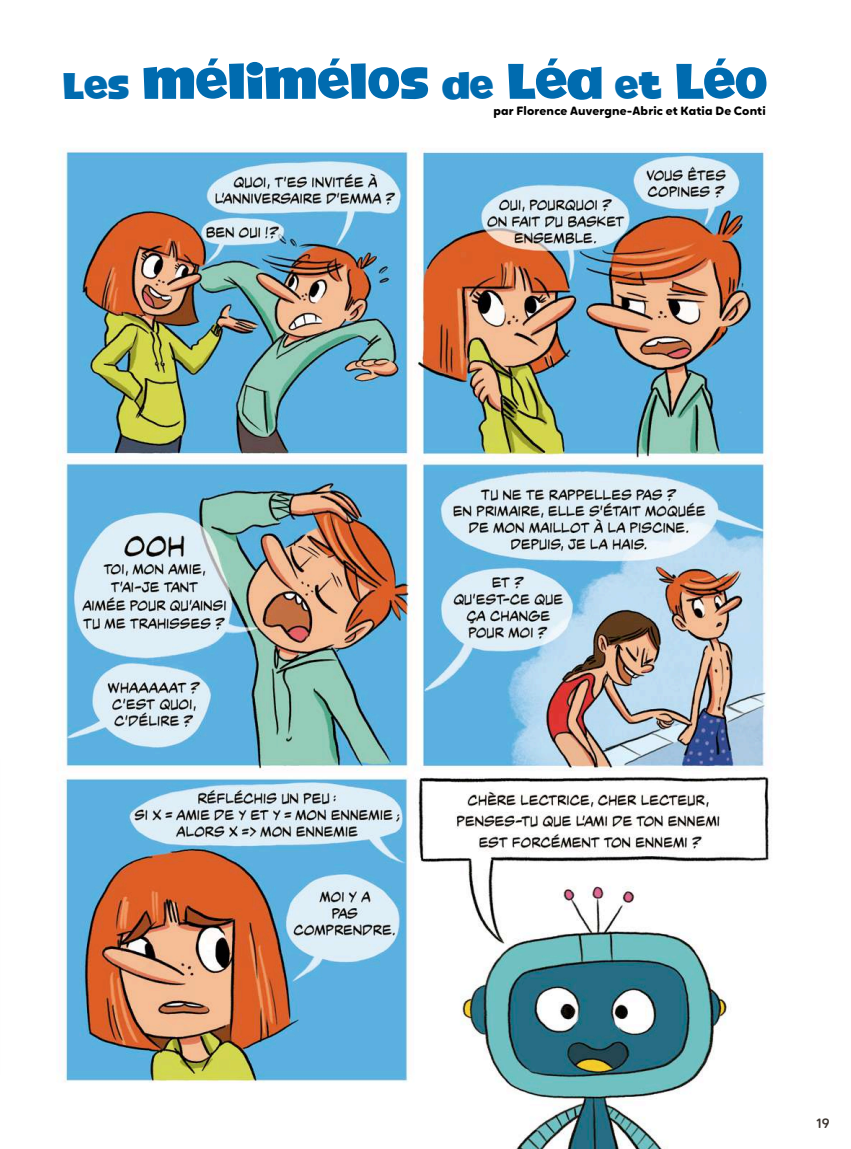
<style>
.page{position:relative;width:851px;height:1149px;background:#fff}
.page>*{position:absolute;margin:0;border:0;box-sizing:border-box;transform-origin:0 0}
.t1{font:58.5px "Laika Pro";letter-spacing:-.005em;color:#006baf}
.t2{font:500 13.5px "Oktah Round";color:#3d3631}
.t3{font:700 12px "Oktah Round";letter-spacing:.015em;color:#000}
.s1{font-size:43.5px}
</style>
<div class="page">
<img style="left:57px;top:148px;width:715px;height:1000px">
<h1 class="t1" style="left:62px;top:47px;width:706px"><span class="s1">Les</span> mélimélos <span class="s1">de</span> Léa <span class="s1">et</span> Léo</h1>
<p class="t3" style="left:493px;top:102px;width:274px">par Florence Auvergne-Abric et Katia De Conti</p>
<p class="t2" style="left:816px;top:1112px;width:15px">19</p>
</div>
